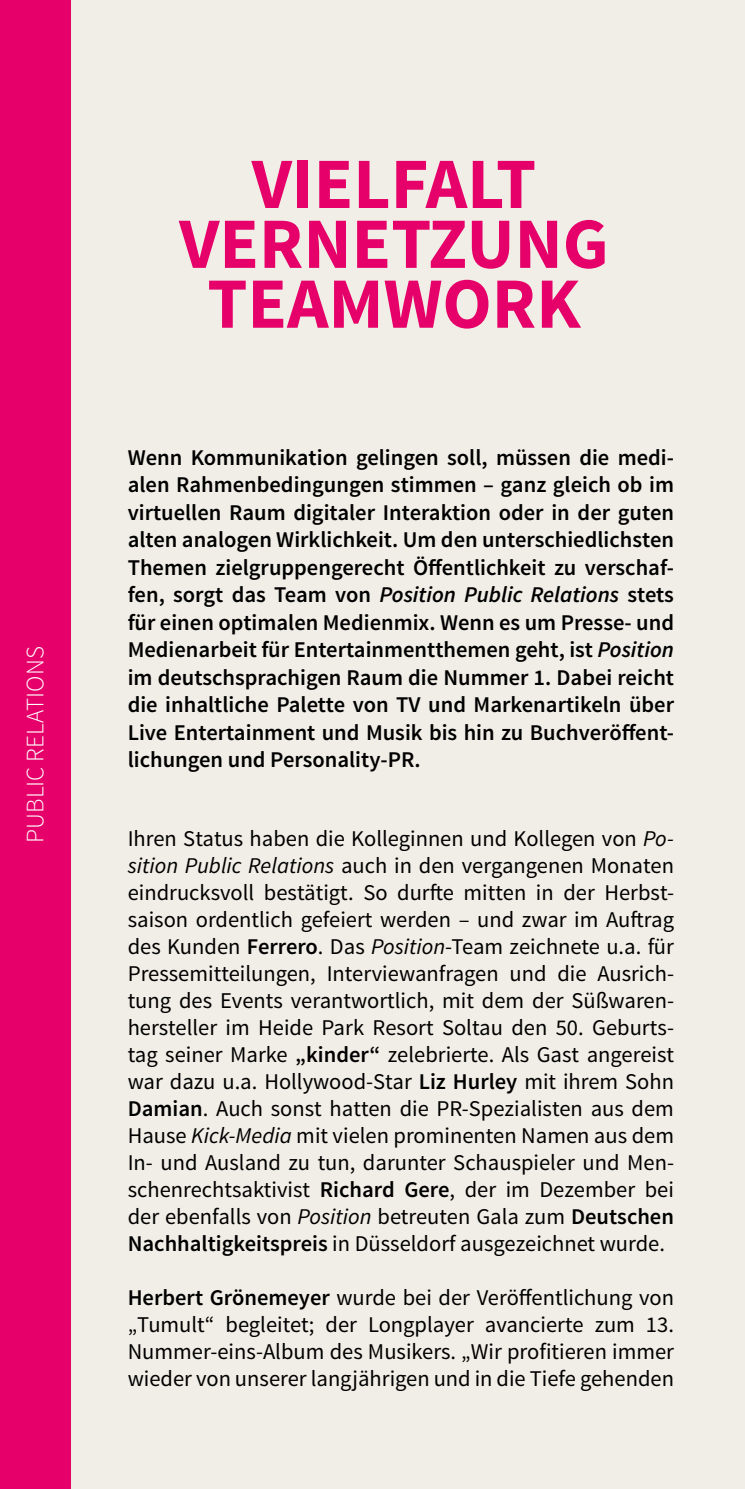
<style>
.page{position:relative;width:745px;height:1489px;background:#fff}
.page>*{position:absolute;margin:0;border:0;box-sizing:border-box;transform-origin:0 0}
.t1{font:700 72.25px/59.8px "Source Sans Pro";color:#e60069;text-align:center}
.t2{font:300 25px "Source Sans Pro";color:#fff}
.t3{font:22.5px/27px "Source Sans Pro";color:#000;text-align:justify}
.t4{font:600 22.5px/27.5px "Source Sans Pro";color:#000;text-align:justify}
.s1{font-style:italic}
.s2{font-weight:600}
</style>
<div class="page">
<div style="left:0;top:0;width:744px;height:1488px;background:#f0eee6"></div>
<div style="left:0;top:0;width:71px;height:1488px;background:#e60069"></div>
<p class="t2" style="left:20px;top:842px;width:198px;rotate:-90deg">PUBLIC RELATIONS</p>
<h1 class="t1" style="left:179px;top:157px;width:431px">VIELFALT<br>VERNETZUNG<br>TEAMWORK</h1>
<p class="t4" style="left:128px;top:444px;width:547px">Wenn Kommunikation gelingen soll, müssen die medi&shy;alen Rahmenbedingungen stimmen – ganz gleich ob im virtuellen Raum digitaler Interaktion oder in der guten alten analogen Wirklichkeit. Um den unterschiedlichsten Themen zielgruppengerecht Öffentlichkeit zu verschaf&shy;fen, sorgt das Team von <span class="s1">Position Public Relations</span> stets für einen optimalen Medienmix. Wenn es um Presse- und Medienarbeit für Entertainmentthemen geht, ist <span class="s1">Position </span>im deutschsprachigen Raum die Nummer 1. Dabei reicht die inhaltliche Palette von TV und Markenartikeln über Live Entertainment und Musik bis hin zu Buchveröffent&shy;lichungen und Personality-PR.</p>
<p class="t3" style="left:128px;top:825px;width:547px">Ihren Status haben die Kolleginnen und Kollegen von <span class="s1">Po&shy;sition Public Relations</span> auch in den vergangenen Monaten eindrucksvoll bestätigt. So durfte mitten in der Herbst&shy;saison ordentlich gefeiert werden – und zwar im Auftrag des Kunden <span class="s2">Ferrero</span>. Das <span class="s1">Position</span>-Team zeichnete u.a. für Pressemitteilungen, Interviewanfragen und die Ausrich&shy;tung des Events verantwortlich, mit dem der Süßwaren&shy;hersteller im Heide Park Resort Soltau den 50. Geburts&shy;tag seiner Marke <span class="s2">„kinder“</span> zelebrierte. Als Gast angereist war dazu u.a. Hollywood-Star <span class="s2">Liz Hurley</span> mit ihrem Sohn <span class="s2">Damian</span>. Auch sonst hatten die PR-Spezialisten aus dem Hause <span class="s1">Kick-Media</span> mit vielen prominenten Namen aus dem In- und Ausland zu tun, darunter Schauspieler und Men&shy;schenrechtsaktivist <span class="s2">Richard Gere</span>, der im Dezember bei der ebenfalls von <span class="s1">Position</span> betreuten Gala zum <span class="s2">Deutschen Nachhaltigkeitspreis</span> in Düsseldorf ausgezeichnet wurde.</p>
<p class="t3" style="left:128px;top:1284px;width:547px"><span class="s2">Herbert Grönemeyer</span> wurde bei der Veröffentlichung von „Tumult“ begleitet; der Longplayer avancierte zum 13.<br>Nummer-eins-Album des Musikers. „Wir profitieren immer wieder von unserer langjährigen und in die Tiefe gehenden</p>
</div>
